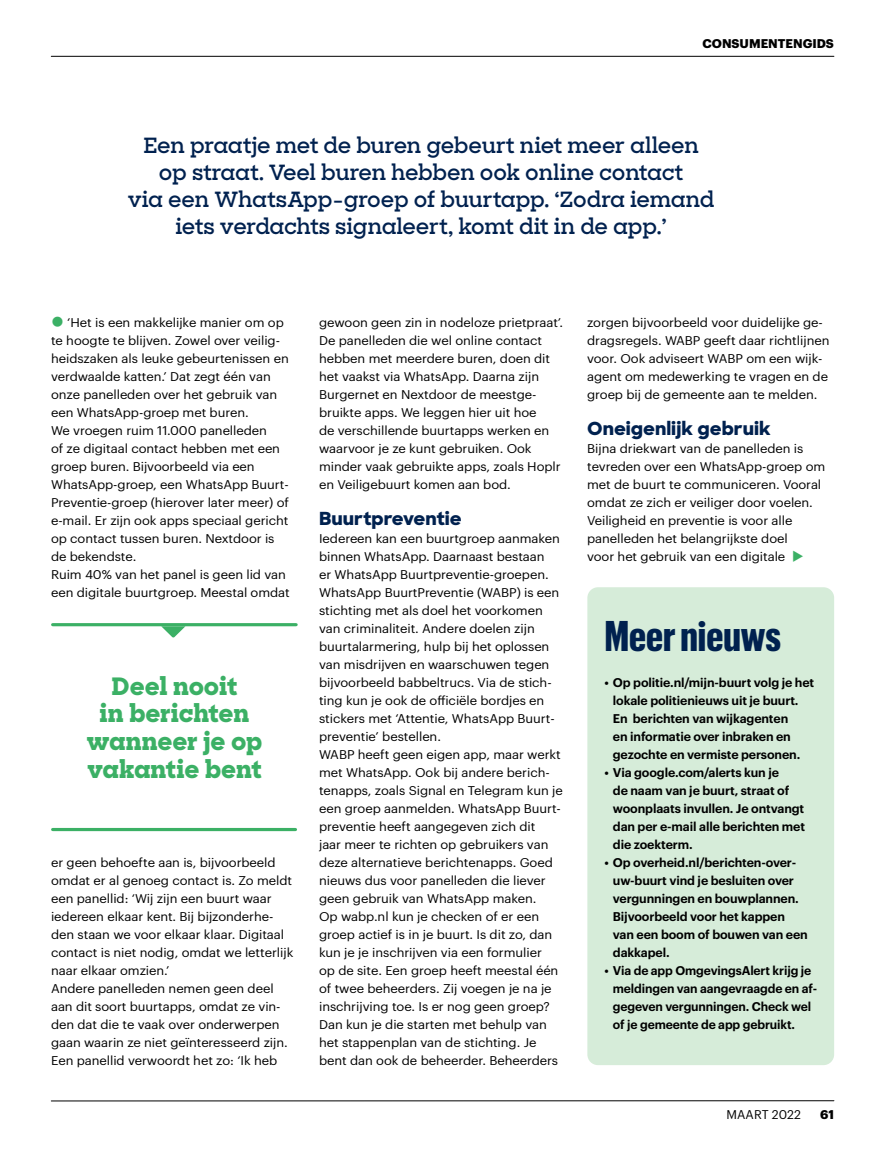
<style>
.page{position:relative;width:885px;height:1166px;background:#fff}
.page>*{position:absolute;margin:0;border:0;box-sizing:border-box;transform-origin:0 0}
.t1{font:700 42px "Graphik X Cond";color:#00214f}
.t2{font:800 24px/27.6px "Sharp Slab";letter-spacing:-.01em;color:#3bb065;text-align:center}
.t3{font:600 21px/27px "Sharp Slab";letter-spacing:-.01em;color:#00214f;text-align:center}
.t4{font:800 18px "Sharp Sans";color:#00214f;scale:1.05 1}
.t5{font:12.3px/18px "Graphik";letter-spacing:-.005em;color:#000;scale:1.05 1}
.t6{font:600 12.3px/18px "Graphik";letter-spacing:-.01em;color:#000}
.t7{font:700 12.3px "Graphik";color:#000}
.t8{font:12.3px "Graphik";letter-spacing:-.005em;color:#000}
.s1{color:#3bb065}
</style>
<div class="page">
<hr style="left:51px;top:1100px;width:782px;height:1px;background:#000">
<hr style="left:51px;top:56px;width:782px;height:1px;background:#000">
<div style="left:587px;top:587px;width:247px;height:477px;background:#d6ecd9;border-radius:11px"></div>
<hr style="left:53px;top:623px;width:243px;height:3px;background:#3bb065">
<svg style="left:161px;top:626px;width:24px;height:11px"></svg>
<hr style="left:53px;top:827px;width:242px;height:3px;background:#3bb065">
<p class="t7" style="left:702px;top:34px;width:133px">CONSUMENTENGIDS</p>
<h3 class="t3" style="left:128px;top:131px;width:588px">Een praatje met de buren gebeurt niet meer alleen op straat. Veel buren hebben ook online contact<br>via een WhatsApp-groep of buurtapp. ‘Zodra iemand iets verdachts signaleert, komt dit in de app.’</h3>
<p class="t5" style="left:51px;top:312px;width:229px"><span class="s1">●</span> ‘Het is een makkelijke manier om op te hoogte te blijven. Zowel over veilig&shy;heidszaken als leuke gebeurtenissen en verdwaalde katten.’ Dat zegt één van onze panelleden over het gebruik van een WhatsApp-groep met buren.<br>We vroegen ruim 11.000 panelleden<br>of ze digitaal contact hebben met een groep buren. Bijvoorbeeld via een WhatsApp-groep, een WhatsApp Buurt-Preventie-groep (hierover later meer) of e-mail. Er zijn ook apps speciaal gericht op contact tussen buren. Nextdoor is de bekendste.<br>Ruim 40% van het panel is geen lid van een digitale buurtgroep. Meestal omdat</p>
<h2 class="t2" style="left:86px;top:671px;width:177px">Deel nooit<br>in berichten wanneer je op vakantie bent</h2>
<p class="t5" style="left:51px;top:852px;width:232px">er geen behoefte aan is, bijvoorbeeld omdat er al genoeg contact is. Zo meldt een panellid: ‘Wij zijn een buurt waar iedereen elkaar kent. Bij bijzonderhe&shy;den staan we voor elkaar klaar. Digitaal contact is niet nodig, omdat we letterlijk naar elkaar omzien.’<br>Andere panelleden nemen geen deel aan dit soort buurtapps, omdat ze vin&shy;den dat die te vaak over onderwerpen gaan waarin ze niet geïnteresseerd zijn.<br>Een panellid verwoordt het zo: ‘Ik heb</p>
<p class="t5" style="left:319px;top:312px;width:234px">gewoon geen zin in nodeloze prietpraat’.<br>De panelleden die wel online contact hebben met meerdere buren, doen dit het vaakst via WhatsApp. Daarna zijn Burgernet en Nextdoor de meestge&shy;bruikte apps. We leggen hier uit hoe<br>de verschillende buurtapps werken en waarvoor je ze kunt gebruiken. Ook minder vaak gebruikte apps, zoals Hoplr en Veiligebuurt komen aan bod.</p>
<h3 class="t4" style="left:319px;top:504px;width:137px">Buurtpreventie</h3>
<p class="t5" style="left:319px;top:528px;width:233px">Iedereen kan een buurtgroep aanmaken binnen WhatsApp. Daarnaast bestaan<br>er WhatsApp Buurtpreventie-groepen.<br>WhatsApp BuurtPreventie (WABP) is een stichting met als doel het voorkomen van criminaliteit. Andere doelen zijn buurtalarmering, hulp bij het oplossen van misdrijven en waarschuwen tegen bijvoorbeeld babbeltrucs. Via de stich&shy;ting kun je ook de officiële bordjes en stickers met ‘Attentie, WhatsApp Buurt&shy;preventie’ bestellen.<br>WABP heeft geen eigen app, maar werkt met WhatsApp. Ook bij andere berich&shy;tenapps, zoals Signal en Telegram kun je een groep aanmelden. WhatsApp Buurt&shy;preventie heeft aangegeven zich dit<br>jaar meer te richten op gebruikers van deze alternatieve berichtenapps. Goed nieuws dus voor panelleden die liever geen gebruik van WhatsApp maken.<br>Op wabp.nl kun je checken of er een groep actief is in je buurt. Is dit zo, dan kun je je inschrijven via een formulier<br>op de site. Een groep heeft meestal één of twee beheerders. Zij voegen je na je inschrijving toe. Is er nog geen groep?<br>Dan kun je die starten met behulp van het stappenplan van de stichting. Je bent dan ook de beheerder. Beheerders</p>
<p class="t5" style="left:587px;top:312px;width:232px">zorgen bijvoorbeeld voor duidelijke ge&shy;dragsregels. WABP geeft daar richtlijnen voor. Ook adviseert WABP om een wijk&shy;agent om medewerking te vragen en de groep bij de gemeente aan te melden.</p>
<h3 class="t4" style="left:587px;top:414px;width:176px">Oneigenlijk gebruik</h3>
<p class="t5" style="left:587px;top:438px;width:228px">Bijna driekwart van de panelleden is tevreden over een WhatsApp-groep om met de buurt te communiceren. Vooral omdat ze zich er veiliger door voelen.<br>Veiligheid en preventie is voor alle panelleden het belangrijkste doel<br>voor het gebruik van een digitale <span class="s1">◆</span></p>
<h1 class="t1" style="left:604px;top:605px;width:178px">Meer nieuws</h1>
<p class="t6" style="left:612px;top:672px;width:203px;text-indent:-9px">• Op politie.nl/mijn-buurt volg je het lokale politienieuws uit je buurt.<br>En berichten van wijkagenten<br>en informatie over inbraken en gezochte en vermiste personen.</p>
<p class="t6" style="left:612px;top:762px;width:194px;text-indent:-9px">• Via google.com/alerts kun je<br>de naam van je buurt, straat of woonplaats invullen. Je ontvangt dan per e-mail alle berichten met die zoekterm.</p>
<p class="t6" style="left:612px;top:852px;width:196px;text-indent:-9px">• Op overheid.nl/berichten-over&shy;uw-buurt vind je besluiten over vergunningen en bouwplannen.<br>Bijvoorbeeld voor het kappen van een boom of bouwen van een dakkapel.</p>
<p class="t6" style="left:612px;top:960px;width:206px;text-indent:-9px">• Via de app OmgevingsAlert krijg je meldingen van aangevraagde en af&shy;gegeven vergunningen. Check wel of je gemeente de app gebruikt.</p>
<p class="t8" style="left:726px;top:1105px;width:76px">MAART 2022</p>
<p class="t7" style="left:820px;top:1104px;width:15px">61</p>
</div>
